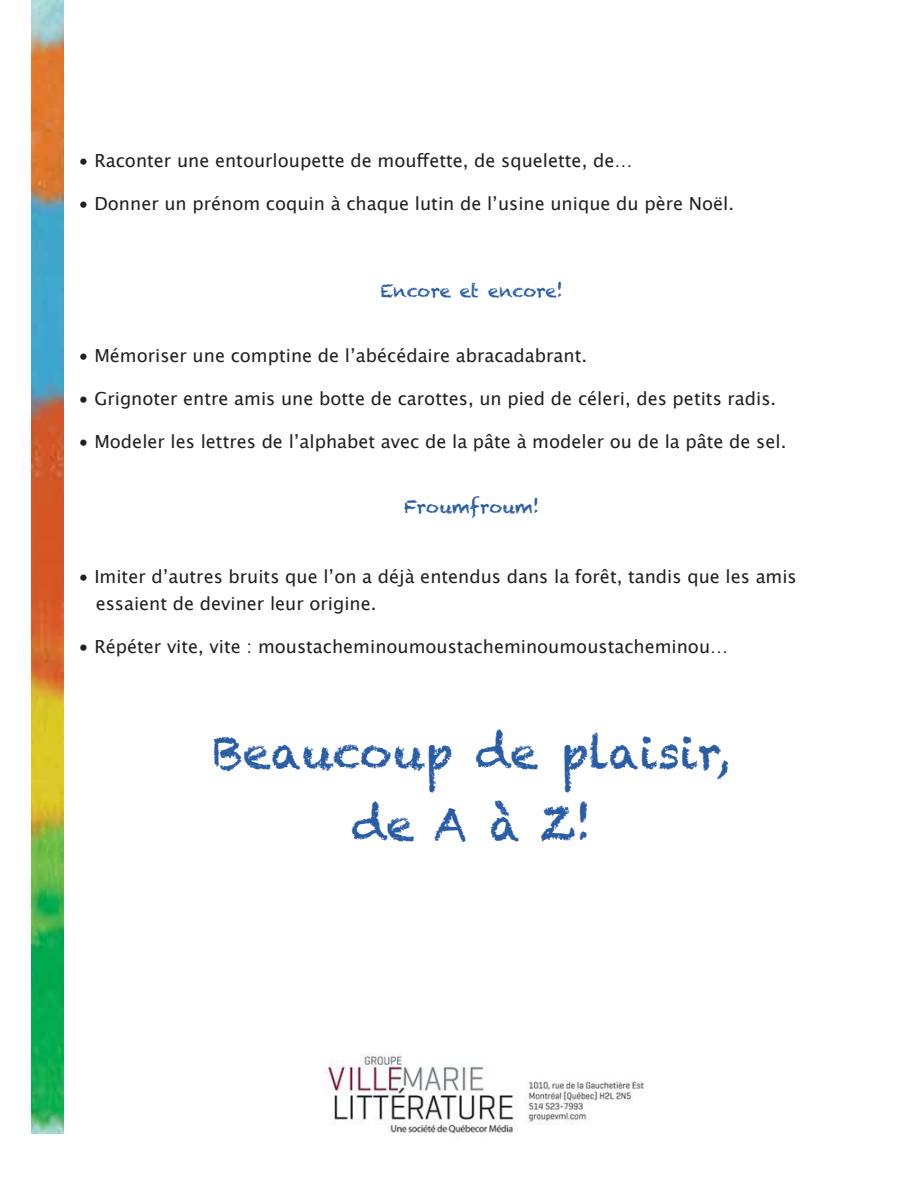
<style>
.page{position:relative;width:918px;height:1188px;background:#fff}
.page>*{position:absolute;margin:0;border:0;box-sizing:border-box;transform-origin:0 0}
.t1{font:45px "Chalkduster";color:#285ca4}
.t2{font:18px "Lucida Grande";color:#231f20}
.t3{font:18px "Chalkduster";letter-spacing:-.005em;color:#285ca4}
</style>
<div class="page">
<img style="left:32px;top:0;width:32px;height:1133px">
<img style="left:326px;top:1052px;width:319px;height:82px">
<p class="t2" style="left:79px;top:150px;width:555px">• Raconter une entourloupette de mouffette, de squelette, de…</p>
<p class="t2" style="left:79px;top:194px;width:657px">• Donner un prénom coquin à chaque lutin de l’usine unique du père Noël.</p>
<p class="t3" style="left:380px;top:280px;width:184px">Encore et encore!</p>
<p class="t2" style="left:79px;top:345px;width:510px">• Mémoriser une comptine de l’abécédaire abracadabrant.</p>
<p class="t2" style="left:79px;top:388px;width:699px">• Grignoter entre amis une botte de carottes, un pied de céleri, des petits radis.</p>
<p class="t2" style="left:79px;top:431px;width:709px">• Modeler les lettres de l’alphabet avec de la pâte à modeler ou de la pâte de sel.</p>
<p class="t3" style="left:404px;top:496px;width:137px">Froumfroum!</p>
<p class="t2" style="left:79px;top:566px;width:720px">• Imiter d’autres bruits que l’on a déjà entendus dans la forêt, tandis que les amis</p>
<p class="t2" style="left:96px;top:593px;width:282px">essaient de deviner leur origine.</p>
<p class="t2" style="left:79px;top:636px;width:651px">• Répéter vite, vite : moustacheminoumoustacheminoumoustacheminou…</p>
<p class="t1" style="left:213px;top:727px;width:519px">Beaucoup de plaisir,</p>
<p class="t1" style="left:351px;top:799px;width:242px">de A à Z!</p>
</div>
